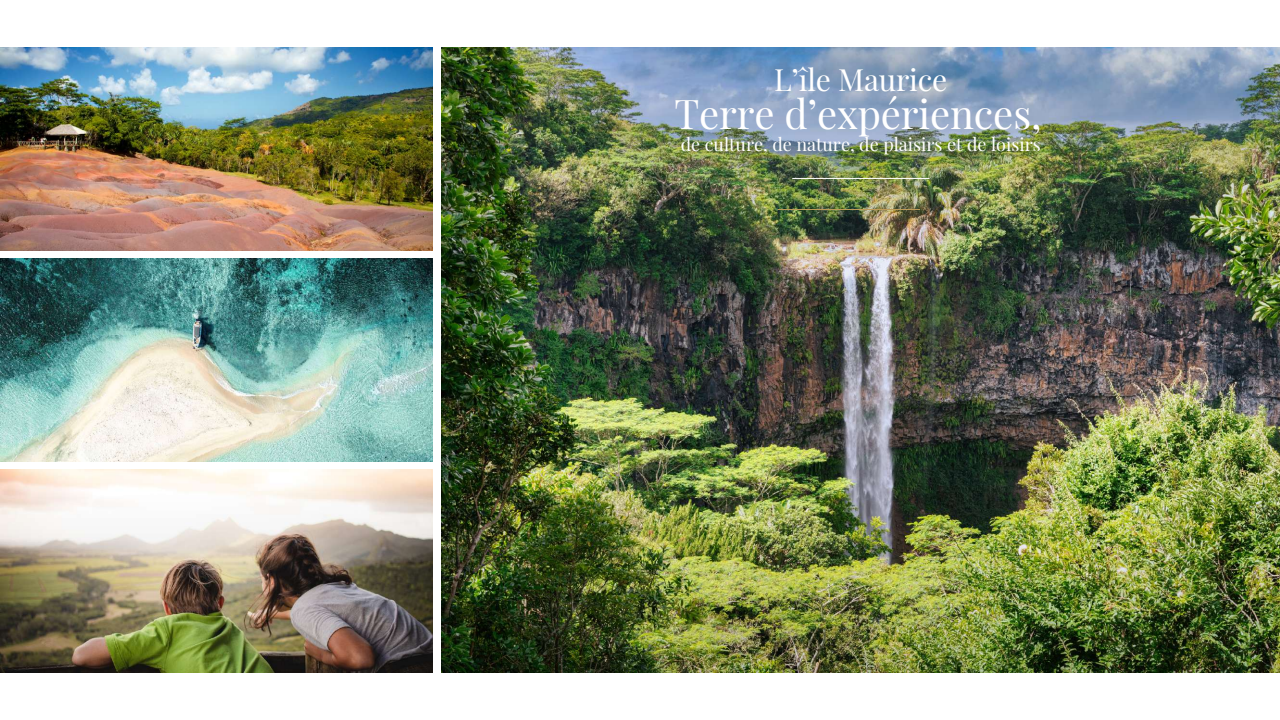
<style>
.page{position:relative;width:1280px;height:720px;background:#fff}
.page>*{position:absolute;margin:0;border:0;box-sizing:border-box;transform-origin:0 0}
.t1{font:40px "Playfair Display";letter-spacing:-.005em;color:#fff}
.t2{font:30px "Playfair Display";letter-spacing:-.005em;color:#fff}
.t3{font:18px "Playfair Display";color:#fff}
</style>
<div class="page">
<img style="left:0;top:48px;width:432px;height:203px">
<img style="left:0;top:258px;width:432px;height:203px">
<img style="left:0;top:469px;width:432px;height:203px">
<img style="left:441px;top:48px;width:838px;height:624px">
<hr style="left:778px;top:210px;width:141px;height:1px;background:#bc9a58">
<hr style="left:792px;top:178px;width:137px;height:1px;background:#fff">
<h2 class="t2" style="left:774px;top:58px;width:175px">L’île Maurice</h2>
<h1 class="t1" style="left:674px;top:86px;width:368px">Terre d’expériences,</h1>
<p class="t3" style="left:681px;top:132px;width:361px">de culture, de nature, de plaisirs et de loisirs</p>
</div>
